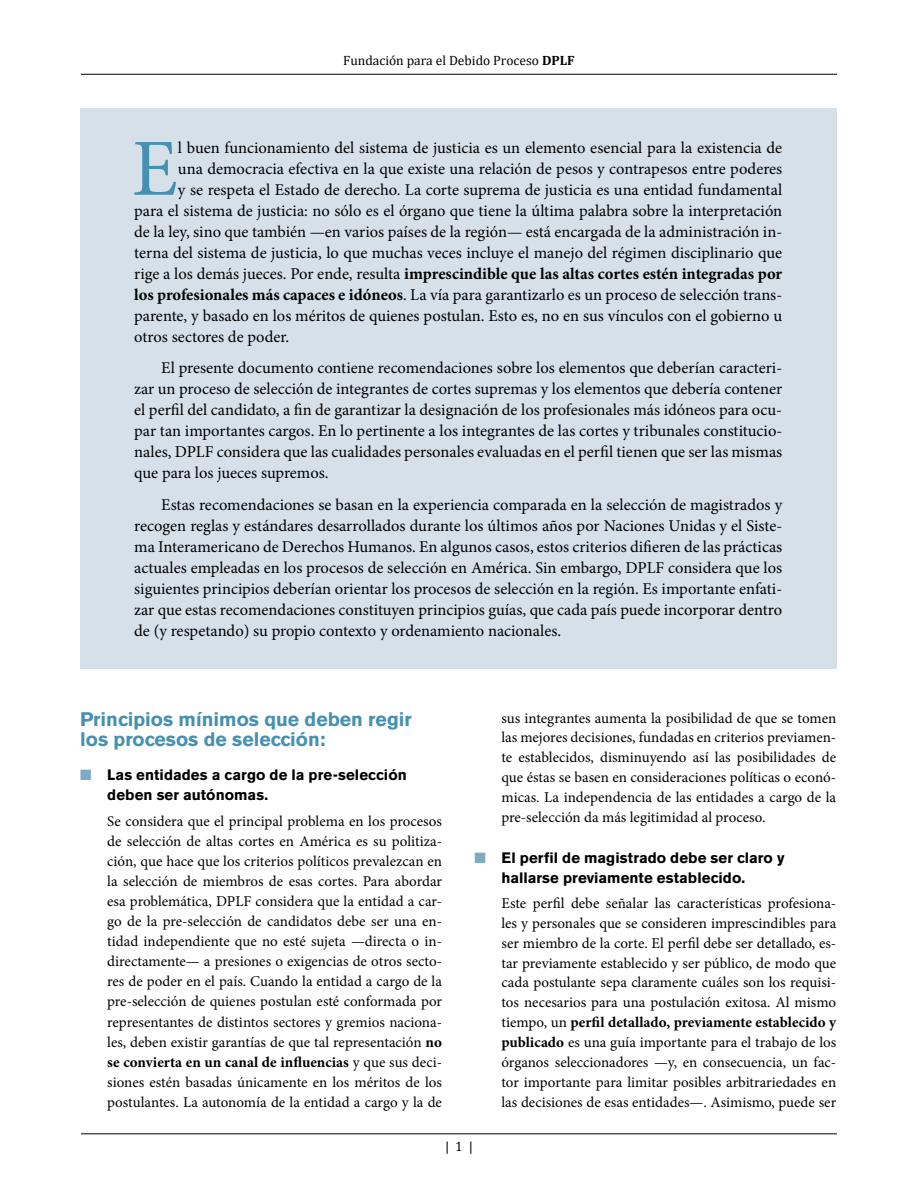
<style>
.page{position:relative;width:918px;height:1188px;background:#fff}
.page>*{position:absolute;margin:0;border:0;box-sizing:border-box;transform-origin:0 0}
.t1{font:81.15px "Minion Pro";color:#4690b2}
.t2{font:700 19.5px/20.1px "Akzidenz Grotesk BE";color:#4690b2}
.t3{font:16.5px/21px "Minion Pro";color:#000;text-align:justify}
.t4{font:700 16.5px "Minion Pro";color:#000}
.t5{font:15px/20px "Minion Pro";color:#000;text-align:justify}
.t6{font:700 15px/20.1px "Akzidenz Grotesk BE";letter-spacing:.005em;color:#000}
.t7{font:13.5px "Cambria";color:#000}
.s1{font-weight:700}
.s2{font-weight:400}
.s3{color:#7eaac4}
</style>
<div class="page">
<hr style="left:81px;top:1134px;width:756px;height:1px;background:#000">
<div style="left:80px;top:108px;width:757px;height:561px;background:#d6e0e9"></div>
<hr style="left:81px;top:74px;width:756px;height:1px;background:#000">
<p class="t7" style="left:343px;top:52px;width:233px">Fundación para el Debido Proceso <span class="s1">DPLF</span></p>
<h1 class="t1" style="left:132px;top:115px;width:48px">E</h1>
<p class="t3" style="left:178px;top:137px;width:606px">l buen funcionamiento del sistema de justicia es un elemento esencial para la existencia de</p>
<p class="t3" style="left:178px;top:158px;width:606px">una democracia efectiva en la que existe una relación de pesos y contrapesos entre poderes</p>
<p class="t3" style="left:178px;top:179px;width:606px">y se respeta el Estado de derecho. La corte suprema de justicia es una entidad fundamental</p>
<p class="t3" style="left:134px;top:200px;width:650px">para el sistema de justicia: no sólo es el órgano que tiene la última palabra sobre la interpretación</p>
<p class="t3" style="left:134px;top:221px;width:650px">de la ley, sino que también —en varios países de la región— está encargada de la administración in-</p>
<p class="t3" style="left:134px;top:242px;width:650px">terna del sistema de justicia, lo que muchas veces incluye el manejo del régimen disciplinario que</p>
<p class="t4" style="left:134px;top:262px;width:649px"><span class="s2">rige a los demás jueces. Por ende, resulta</span> imprescindible que las altas cortes estén integradas por</p>
<p class="t3" style="left:134px;top:284px;width:649px"><span class="s1">los profesionales más capaces e idóneos</span>. La vía para garantizarlo es un proceso de selección trans-</p>
<p class="t3" style="left:134px;top:305px;width:650px">parente, y basado en los méritos de quienes postulan. Esto es, no en sus vínculos con el gobierno u</p>
<p class="t3" style="left:134px;top:326px;width:157px">otros sectores de poder.</p>
<p class="t3" style="left:134px;top:358px;width:650px;text-indent:27px">El presente documento contiene recomendaciones sobre los elementos que deberían caracteri&shy;zar un proceso de selección de integrantes de cortes supremas y los elementos que debería contener el perfil del candidato, a fin de garantizar la designación de los profesionales más idóneos para ocu&shy;par tan importantes cargos. En lo pertinente a los integrantes de las cortes y tribunales constitucio&shy;nales, DPLF considera que las cualidades personales evaluadas en el perfil tienen que ser las mismas que para los jueces supremos.</p>
<p class="t3" style="left:134px;top:494px;width:650px;text-indent:27px">Estas recomendaciones se basan en la experiencia comparada en la selección de magistrados y recogen reglas y estándares desarrollados durante los últimos años por Naciones Unidas y el Siste&shy;ma Interamericano de Derechos Humanos. En algunos casos, estos criterios difieren de las prácticas actuales empleadas en los procesos de selección en América. Sin embargo, DPLF considera que los siguientes principios deberían orientar los procesos de selección en la región. Es importante enfati&shy;zar que estas recomendaciones constituyen principios guías, que cada país puede incorporar dentro de (y respetando) su propio contexto y ordenamiento nacionales.</p>
<p class="t2" style="left:80px;top:710px;width:333px">Principios mínimos que deben regir los procesos de selección:</p>
<p class="t6" style="left:107px;top:765px;width:301px;text-indent:-27px"><span class="s3">■</span> Las entidades a cargo de la pre-selección deben ser autónomas.</p>
<p class="t5" style="left:107px;top:811px;width:336px">Se considera que el principal problema en los procesos de selección de altas cortes en América es su politiza&shy;ción, que hace que los criterios políticos prevalezcan en la selección de miembros de esas cortes. Para abordar esa problemática, DPLF considera que la entidad a car&shy;go de la pre-selección de candidatos debe ser una en&shy;tidad independiente que no esté sujeta —directa o in&shy;directamente— a presiones o exigencias de otros secto&shy;res de poder en el país. Cuando la entidad a cargo de la pre-selección de quienes postulan esté conformada por representantes de distintos sectores y gremios naciona&shy;les, deben existir garantías de que tal representación <span class="s1">no se convierta en un canal de influencias</span> y que sus deci&shy;siones estén basadas únicamente en los méritos de los postulantes. La autonomía de la entidad a cargo y la de</p>
<p class="t5" style="left:501px;top:708px;width:336px">sus integrantes aumenta la posibilidad de que se tomen las mejores decisiones, fundadas en criterios previamen&shy;te establecidos, disminuyendo así las posibilidades de que éstas se basen en consideraciones políticas o econó&shy;micas. La independencia de las entidades a cargo de la pre-selección da más legitimidad al proceso.</p>
<p class="t6" style="left:501px;top:848px;width:285px;text-indent:-27px"><span class="s3">■</span> El perfil de magistrado debe ser claro y hallarse previamente establecido.</p>
<p class="t5" style="left:501px;top:893px;width:336px">Este perfil debe señalar las características profesiona&shy;les y personales que se consideren imprescindibles para ser miembro de la corte. El perfil debe ser detallado, es&shy;tar previamente establecido y ser público, de modo que cada postulante sepa claramente cuáles son los requisi&shy;tos necesarios para una postulación exitosa. Al mismo tiempo, un <span class="s1">perfil detallado, previamente establecido y publicado</span> es una guía importante para el trabajo de los órganos seleccionadores —y, en consecuencia, un fac&shy;tor importante para limitar posibles arbitrariedades en las decisiones de esas entidades—. Asimismo, puede ser</p>
<p class="t7" style="left:445px;top:1139px;width:29px">| 1 |</p>
</div>
